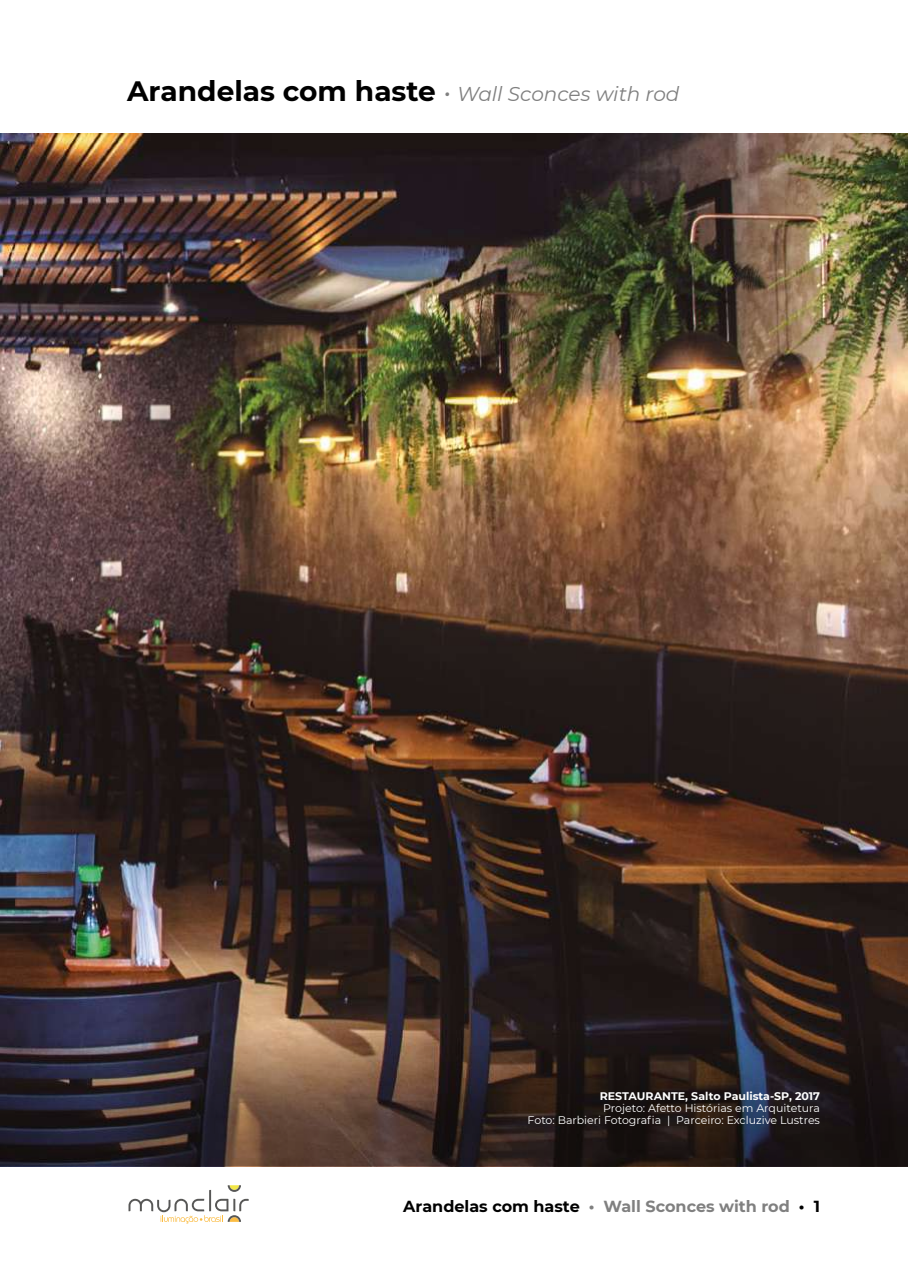
<style>
.page{position:relative;width:908px;height:1276px;background:#fff}
.page>*{position:absolute;margin:0;border:0;box-sizing:border-box;transform-origin:0 0}
.t1{font:italic 20px "Montserrat";color:#808080}
.t2{font:700 16px "Montserrat";color:#000}
.t3{font:11px/12px "Montserrat";color:#fff;text-align:right}
.t4{font:700 11px "Montserrat";color:#fff}
.s1{font-weight:700;font-style:normal;font-size:28px;color:#000}
.s2{font-size:24px}
.s3{color:#808080}
</style>
<div class="page">
<img style="left:0;top:134px;width:907px;height:1032px">
<svg style="left:0;top:1003px;width:907px;height:162px;background:#392c2b"></svg>
<svg style="left:128px;top:1185px;width:120px;height:38px"></svg>
<h1 class="t1" style="left:127px;top:80px;width:553px"><span class="s1">Arandelas com haste</span> <span class="s2">•</span> Wall Sconces with rod</h1>
<p class="t4" style="left:599px;top:1087px;width:221px">RESTAURANTE, Salto Paulista-SP, 2017</p>
<p class="t3" style="left:527px;top:1101px;width:294px">Projeto: Afetto Histórias em Arquitetura<br>Foto: Barbieri Fotografia | Parceiro: Excluzive Lustres</p>
<h2 class="t2" style="left:403px;top:1195px;width:418px">Arandelas com haste <span class="s3">• Wall Sconces with rod</span> • 1</h2>
</div>
